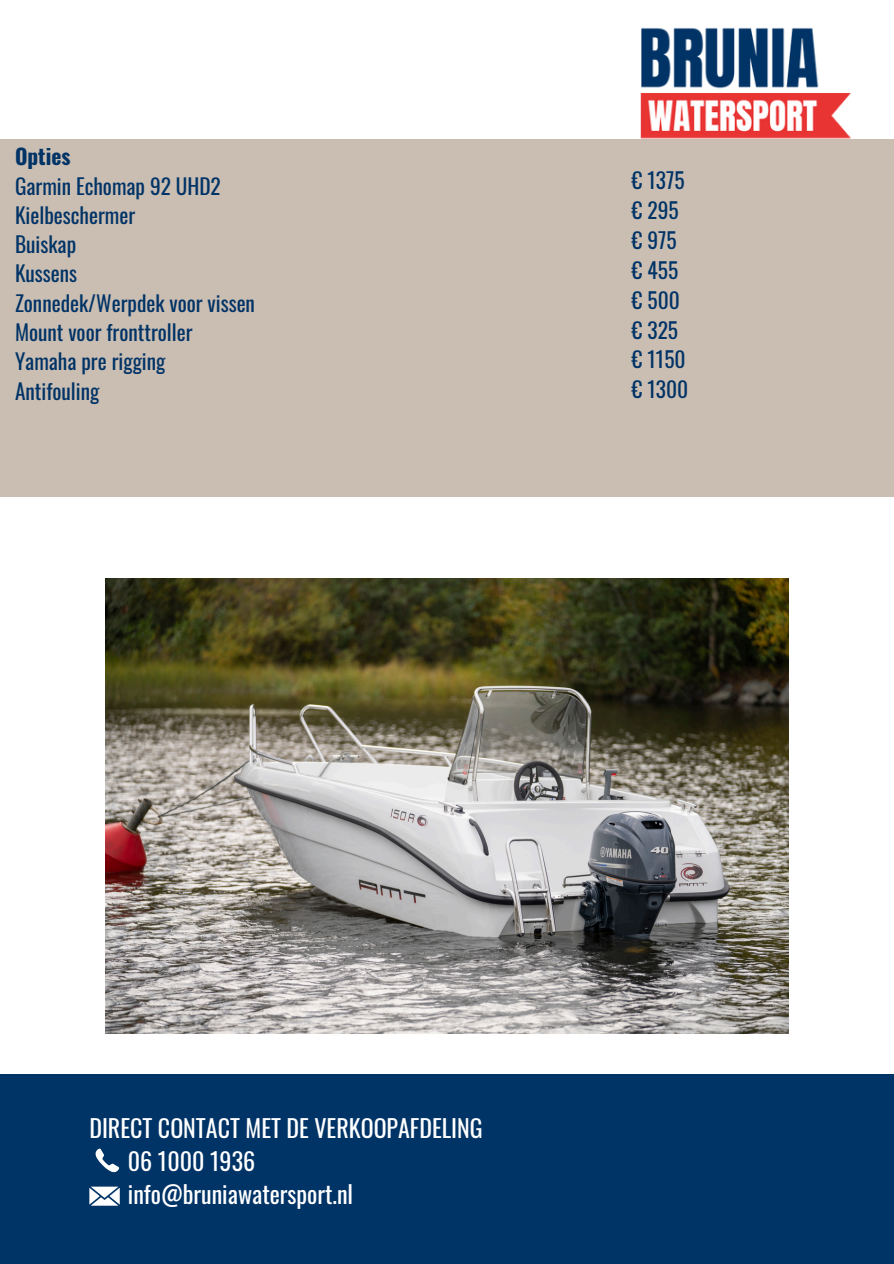
<style>
.page{position:relative;width:894px;height:1264px;background:#fff}
.page>*{position:absolute;margin:0;border:0;box-sizing:border-box;transform-origin:0 0}
.t1{font:24px/32.7px "Oswald";color:#fff}
.t2{font:21.45px "Oswald";color:#036}
.t3{font:21.3px "Oswald";color:#036}
.t4{font:700 21.3px "Oswald";color:#036}
</style>
<div class="page">
<div style="left:0;top:140px;width:893px;height:357px;background:#cabdb2"></div>
<div style="left:0;top:1074px;width:893px;height:189px;background:#036"></div>
<svg style="left:95px;top:1148px;width:24px;height:25px"></svg>
<svg style="left:89px;top:1186px;width:31px;height:19px"></svg>
<img style="left:105px;top:578px;width:683px;height:455px">
<img style="left:618px;top:27px;width:247px;height:113px">
<p class="t4" style="left:15px;top:140px;width:57px">Opties</p>
<p class="t3" style="left:15px;top:169px;width:207px">Garmin Echomap 92 UHD2</p>
<p class="t3" style="left:15px;top:198px;width:122px">Kielbeschermer</p>
<p class="t3" style="left:15px;top:228px;width:63px">Buiskap</p>
<p class="t3" style="left:15px;top:257px;width:64px">Kussens</p>
<p class="t3" style="left:15px;top:286px;width:241px">Zonnedek/Werpdek voor vissen</p>
<p class="t3" style="left:15px;top:315px;width:179px">Mount voor fronttroller</p>
<p class="t3" style="left:15px;top:345px;width:152px">Yamaha pre rigging</p>
<p class="t3" style="left:15px;top:374px;width:86px">Antifouling</p>
<p class="t2" style="left:631px;top:164px;width:54px">€ 1375</p>
<p class="t2" style="left:631px;top:193px;width:48px">€ 295</p>
<p class="t2" style="left:631px;top:223px;width:46px">€ 975</p>
<p class="t2" style="left:631px;top:253px;width:48px">€ 455</p>
<p class="t2" style="left:631px;top:283px;width:49px">€ 500</p>
<p class="t2" style="left:631px;top:313px;width:48px">€ 325</p>
<p class="t2" style="left:631px;top:343px;width:55px">€ 1150</p>
<p class="t2" style="left:631px;top:372px;width:58px">€ 1300</p>
<p class="t1" style="left:128px;top:1110px;width:356px;text-indent:-38px">DIRECT CONTACT MET DE VERKOOPAFDELING<br>06 1000 1936 info@bruniawatersport.nl</p>
</div>
